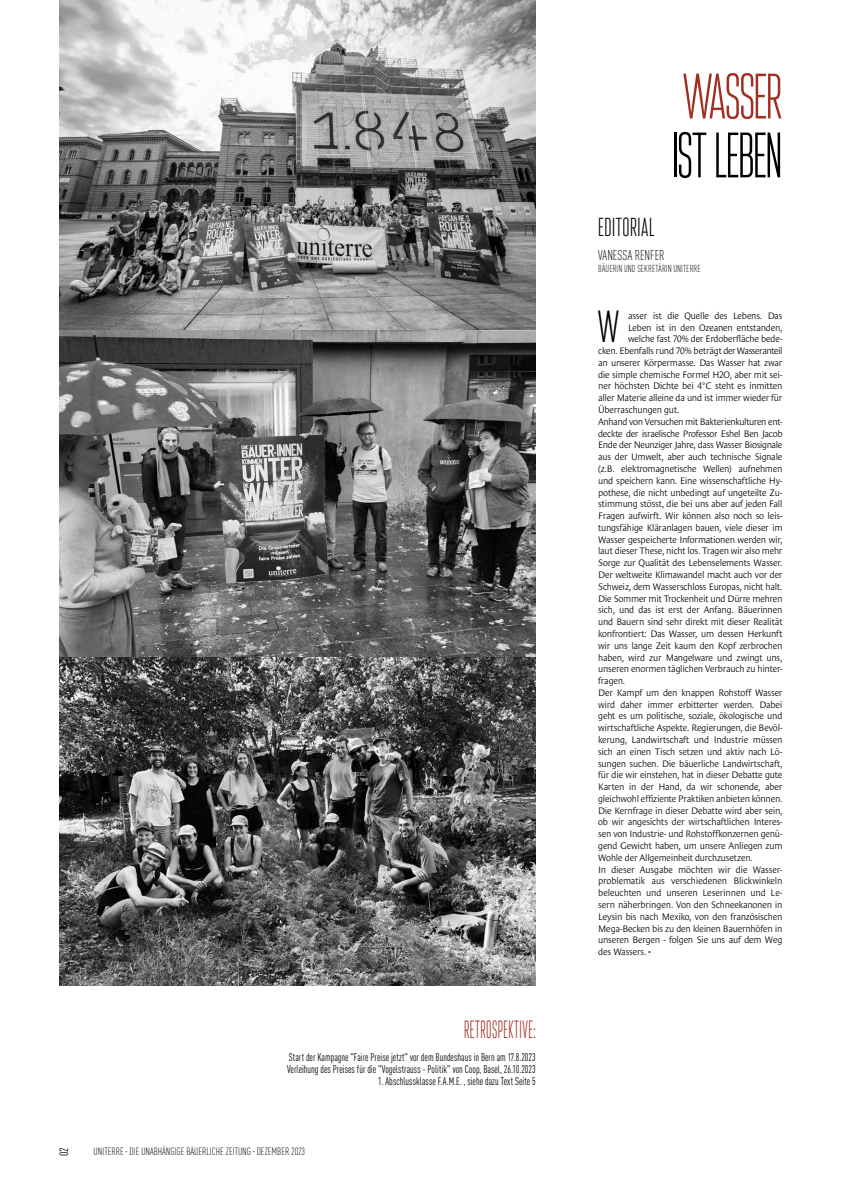
<style>
.page{position:relative;width:842px;height:1191px;background:#fff}
.page>*{position:absolute;margin:0;border:0;box-sizing:border-box;transform-origin:0 0}
.t1{font:64px "Attentica 4 F Ultra Light UNIT";letter-spacing:-.03em;color:#000}
.t2{font:64px "Attentica 4 F Ultra Light UNIT";letter-spacing:-.03em;color:#a03122}
.t3{font:44.8px "Attentica 4 F Ultra Light UNIT";color:#000}
.t4{font:26px "Attentica 4 F Ultra Light UNIT";letter-spacing:.02em;color:#000}
.t5{font:25px "Attentica 4 F Ultra Light UNIT";letter-spacing:.025em;color:#a03122;scale:.8 1}
.t6{font:300 condensed 14px "DIN Pro";letter-spacing:.005em;color:#000;scale:.93 1}
.t7{font:condensed 12px "DIN Pro";color:#000}
.t8{font:condensed 11px/11.8px "DIN Pro";color:#000;scale:.9 1}
.t9{font:300 condensed 10.5px "DIN Pro";color:#000}
.t10{font:300 condensed 10px "DIN Pro";letter-spacing:.025em;color:#000;scale:.93 1}
.t11{font:300 9.6px "Le Monde Sans";letter-spacing:-.025em;color:#000;scale:.95 1}
.t12{font:300 9.6px "Le Monde Sans";letter-spacing:-.045em;color:#000;scale:.95 1}
.s1{color:#a03122}
</style>
<div class="page">
<img style="left:60px;top:0;width:476px;height:330px">
<img style="left:60px;top:330px;width:476px;height:655px">
<h3 class="t5" style="left:464px;top:1017px;width:91px">RETROSPEKTIVE:</h3>
<p class="t8" style="left:287px;top:1050px;width:278px">Start der Kampagne "Faire Preise jetzt" vor dem Bundeshaus in Bern am 17.8.2023<br>Verleihung des Preises für die "Vogelstrauss - Politik" von Coop, Basel, 26.10.2023</p>
<p class="t8" style="left:378px;top:1074px;width:177px">1. Abschlussklasse F.A.M.E. , siehe dazu Text Seite 5</p>
<p class="t7" style="left:55px;top:1156px;width:10px;rotate:-90deg">02</p>
<p class="t9" style="left:94px;top:1144px;width:140px">UNITERRE <sup>•</sup> DIE UNABHÄNGIGE BÄUERLICHE ZEITUN</p>
<p class="t9" style="left:247px;top:1144px;width:60px">G <sup>•</sup> DEZEMBER 2023</p>
<h3 class="t4" style="left:598px;top:215px;width:58px">EDITORIAL</h3>
<h1 class="t2" style="left:683px;top:66px;width:101px">WASSER</h1>
<h1 class="t1" style="left:672px;top:125px;width:112px">IST LEBEN</h1>
<h3 class="t6" style="left:598px;top:245px;width:67px">VANESSA REN FER</h3>
<p class="t10" style="left:598px;top:261px;width:13px">BÄUERIN</p>
<p class="t10" style="left:624px;top:261px;width:62px">UND SEKRETÄRIN UNITERRE</p>
<h2 class="t3" style="left:598px;top:305px;width:22px">W</h2>
<p class="t11" style="left:628px;top:310px;width:164px">asser ist die Quelle des Lebens. Das</p>
<p class="t11" style="left:628px;top:322px;width:164px">Leben ist in den Ozeanen entstanden,</p>
<p class="t11" style="left:628px;top:334px;width:164px">welche fast 70% der Erdoberfläche bede-</p>
<p class="t11" style="left:598px;top:345px;width:195px">cken. Ebenfalls rund 70% beträgt der Wasseranteil</p>
<p class="t11" style="left:598px;top:357px;width:195px">an unserer Körpermasse. Das Wasser hat zwar</p>
<p class="t11" style="left:598px;top:369px;width:195px">die simple chemische Formel H2O, aber mit sei-</p>
<p class="t11" style="left:598px;top:381px;width:195px">ner höchsten Dichte bei 4°C steht es inmitten</p>
<p class="t11" style="left:598px;top:392px;width:195px">aller Materie alleine da und ist immer wieder für</p>
<p class="t11" style="left:598px;top:404px;width:87px">Überraschungen gut.</p>
<p class="t11" style="left:598px;top:416px;width:195px">Anhand von Versuchen mit Bakterienkulturen ent-</p>
<p class="t11" style="left:598px;top:428px;width:195px">deckte der israelische Professor Eshel Ben Jacob</p>
<p class="t12" style="left:598px;top:440px;width:195px">Ende der Neunziger Jahre, dass Wasser Biosignale</p>
<p class="t11" style="left:598px;top:451px;width:195px">aus der Umwelt, aber auch technische Signale</p>
<p class="t11" style="left:598px;top:463px;width:195px">(z.B. elektromagnetische Wellen) aufnehmen</p>
<p class="t11" style="left:598px;top:475px;width:195px">und speichern kann. Eine wissenschaftliche Hy-</p>
<p class="t11" style="left:598px;top:487px;width:195px">pothese, die nicht unbedingt auf ungeteilte Zu-</p>
<p class="t11" style="left:598px;top:498px;width:195px">stimmung stösst, die bei uns aber auf jeden Fall</p>
<p class="t11" style="left:598px;top:510px;width:195px">Fragen aufwirft. Wir können also noch so leis-</p>
<p class="t11" style="left:598px;top:522px;width:195px">tungsfähige Kläranlagen bauen, viele dieser im</p>
<p class="t11" style="left:598px;top:534px;width:195px">Wasser gespeicherte Informationen werden wir,</p>
<p class="t11" style="left:598px;top:546px;width:195px">laut dieser These, nicht los. Tragen wir also mehr</p>
<p class="t11" style="left:598px;top:557px;width:195px">Sorge zur Qualität des Lebenselements Wasser.</p>
<p class="t11" style="left:598px;top:569px;width:195px">Der weltweite Klimawandel macht auch vor der</p>
<p class="t11" style="left:598px;top:581px;width:195px">Schweiz, dem Wasserschloss Europas, nicht halt.</p>
<p class="t11" style="left:598px;top:593px;width:195px">Die Sommer mit Trockenheit und Dürre mehren</p>
<p class="t11" style="left:598px;top:604px;width:195px">sich, und das ist erst der Anfang. Bäuerinnen</p>
<p class="t11" style="left:598px;top:616px;width:195px">und Bauern sind sehr direkt mit dieser Realität</p>
<p class="t11" style="left:598px;top:628px;width:195px">konfrontiert: Das Wasser, um dessen Herkunft</p>
<p class="t11" style="left:598px;top:640px;width:195px">wir uns lange Zeit kaum den Kopf zerbrochen</p>
<p class="t11" style="left:598px;top:652px;width:195px">haben, wird zur Mangelware und zwingt uns,</p>
<p class="t11" style="left:598px;top:663px;width:195px">unseren enormen täglichen Verbrauch zu hinter-</p>
<p class="t11" style="left:598px;top:675px;width:30px">fragen.</p>
<p class="t11" style="left:598px;top:687px;width:195px">Der Kampf um den knappen Rohstoff Wasser</p>
<p class="t11" style="left:598px;top:699px;width:195px">wird daher immer erbitterter werden. Dabei</p>
<p class="t11" style="left:598px;top:710px;width:195px">geht es um politische, soziale, ökologische und</p>
<p class="t11" style="left:598px;top:722px;width:195px">wirtschaftliche Aspekte. Regierungen, die Bevöl-</p>
<p class="t11" style="left:598px;top:734px;width:195px">kerung, Landwirtschaft und Industrie müssen</p>
<p class="t11" style="left:598px;top:746px;width:195px">sich an einen Tisch setzen und aktiv nach Lö-</p>
<p class="t11" style="left:598px;top:758px;width:195px">sungen suchen. Die bäuerliche Landwirtschaft,</p>
<p class="t11" style="left:598px;top:769px;width:195px">für die wir einstehen, hat in dieser Debatte gute</p>
<p class="t11" style="left:598px;top:781px;width:195px">Karten in der Hand, da wir schonende, aber</p>
<p class="t11" style="left:598px;top:793px;width:195px">gleichwohl effiziente Praktiken anbieten können.</p>
<p class="t11" style="left:598px;top:805px;width:195px">Die Kernfrage in dieser Debatte wird aber sein,</p>
<p class="t11" style="left:598px;top:816px;width:195px">ob wir angesichts der wirtschaftlichen Interes-</p>
<p class="t11" style="left:598px;top:828px;width:195px">sen von Industrie- und Rohstoffkonzernen genü-</p>
<p class="t11" style="left:598px;top:840px;width:195px">gend Gewicht haben, um unsere Anliegen zum</p>
<p class="t11" style="left:598px;top:852px;width:164px">Wohle der Allgemeinheit durchzusetzen.</p>
<p class="t11" style="left:598px;top:864px;width:195px">In dieser Ausgabe möchten wir die Wasser-</p>
<p class="t11" style="left:598px;top:875px;width:195px">problematik aus verschiedenen Blickwinkeln</p>
<p class="t11" style="left:598px;top:887px;width:195px">beleuchten und unseren Leserinnen und Le-</p>
<p class="t11" style="left:598px;top:899px;width:195px">sern näherbringen. Von den Schneekanonen in</p>
<p class="t11" style="left:598px;top:911px;width:195px">Leysin bis nach Mexiko, von den französischen</p>
<p class="t11" style="left:598px;top:922px;width:195px">Mega-Becken bis zu den kleinen Bauernhöfen in</p>
<p class="t11" style="left:598px;top:934px;width:195px">unseren Bergen - folgen Sie uns auf dem Weg</p>
<p class="t11" style="left:598px;top:946px;width:57px">des Wassers. <span class="s1">•︎</span></p>
</div>
